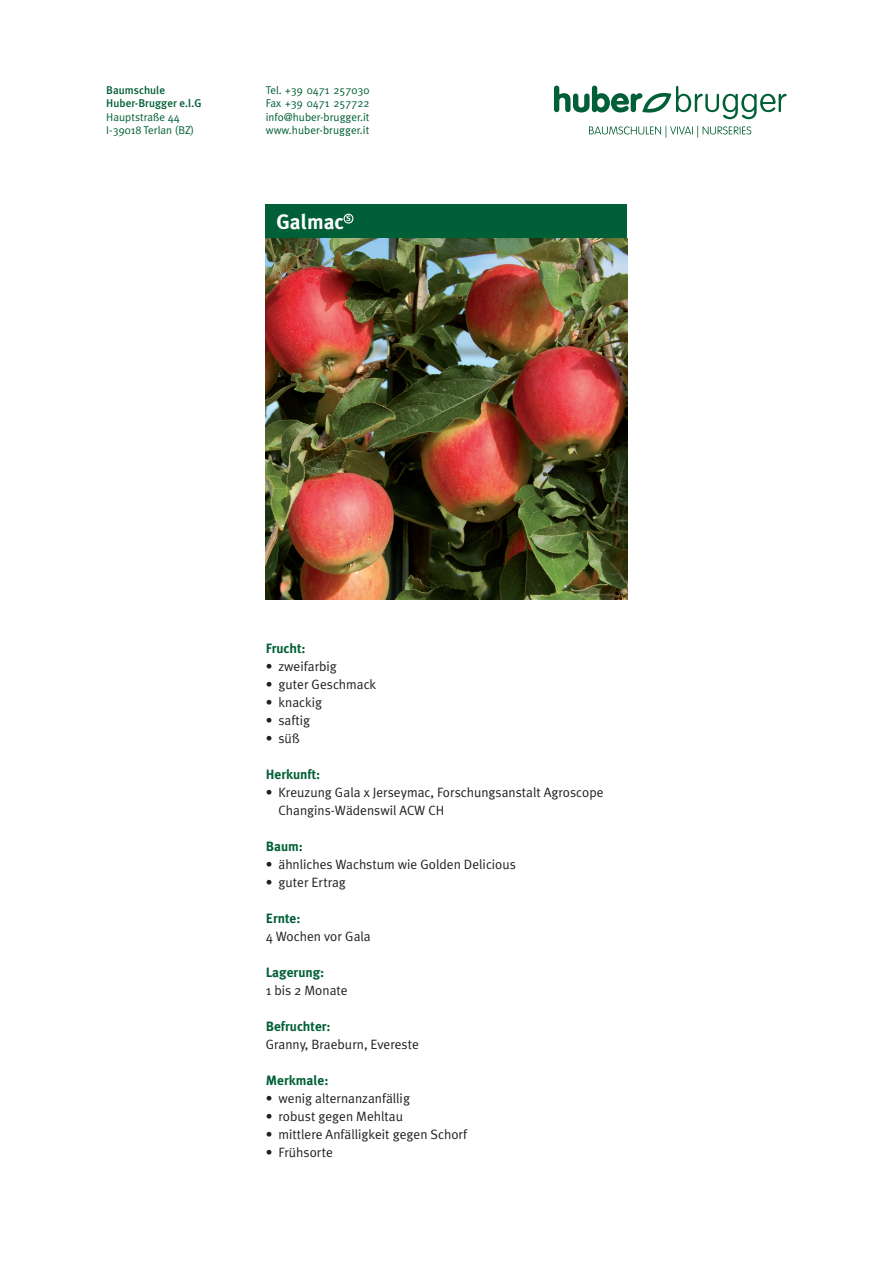
<style>
.page{position:relative;width:893px;height:1263px;background:#fff}
.page>*{position:absolute;margin:0;border:0;box-sizing:border-box;transform-origin:0 0}
.t1{font:700 21px "Meta Plus";color:#fff}
.t2{font:13.5px/18px "Meta Plus Normal";color:#231f20}
.t3{font:700 13.5px "Meta Plus";color:#005f36}
.t4{font:11.25px/13.5px "Meta Plus Normal";color:#005f36}
.t5{font:500 11.25px/13.5px "Meta Plus";color:#005f36}
</style>
<div class="page">
<div style="left:266px;top:204px;width:361px;height:34px;background:#005f36"></div>
<img style="left:266px;top:238px;width:361px;height:362px">
<div style="left:344px;top:214px;width:9px;height:10px;border:1px solid #fff;border-radius:50%"></div>
<svg style="left:589px;top:126px;width:162px;height:12px"></svg>
<svg style="left:554px;top:86px;width:233px;height:33px"></svg>
<p class="t5" style="left:106px;top:83px;width:97px">Baumschule<br>Huber-Brugger e.l.G</p>
<p class="t4" style="left:106px;top:110px;width:89px">Hauptstraße 44<br>I-39018 Terlan (BZ)</p>
<p class="t4" style="left:266px;top:83px;width:105px;text-align:justify">Tel. +39 0471 257030<br>Fax +39 0471 257722 info@huber-brugger.it www.huber-brugger.it</p>
<h1 class="t1" style="left:276px;top:209px;width:76px">Galmac <sup>s</sup></h1>
<p class="t3" style="left:266px;top:640px;width:41px">Frucht:</p>
<p class="t2" style="left:266px;top:657px;width:73px">• zweifarbig</p>
<p class="t2" style="left:266px;top:675px;width:112px">• guter Geschmack</p>
<p class="t2" style="left:266px;top:693px;width:58px">• knackig</p>
<p class="t2" style="left:266px;top:711px;width:46px">• saftig</p>
<p class="t2" style="left:266px;top:729px;width:35px">• süß</p>
<p class="t3" style="left:266px;top:766px;width:56px">Herkunft:</p>
<p class="t2" style="left:279px;top:783px;width:327px;text-indent:-13px">• Kreuzung Gala x Jerseymac, Forschungsanstalt Agroscope<br>Changins-Wädenswil ACW CH</p>
<p class="t3" style="left:266px;top:838px;width:39px">Baum:</p>
<p class="t2" style="left:266px;top:855px;width:252px">• ähnliches Wachstum wie Golden Delicious</p>
<p class="t2" style="left:266px;top:873px;width:82px">• guter Ertrag</p>
<p class="t3" style="left:266px;top:910px;width:36px">Ernte:</p>
<p class="t2" style="left:266px;top:927px;width:107px">4 Wochen vor Gala</p>
<p class="t3" style="left:266px;top:964px;width:60px">Lagerung:</p>
<p class="t2" style="left:266px;top:981px;width:83px">1 bis 2 Monate</p>
<p class="t3" style="left:266px;top:1018px;width:66px">Befruchter:</p>
<p class="t2" style="left:266px;top:1035px;width:155px">Granny, Braeburn, Evereste</p>
<p class="t3" style="left:266px;top:1072px;width:64px">Merkmale:</p>
<p class="t2" style="left:266px;top:1089px;width:146px">• wenig alternanzanfällig</p>
<p class="t2" style="left:266px;top:1107px;width:139px">• robust gegen Mehltau</p>
<p class="t2" style="left:266px;top:1125px;width:203px">• mittlere Anfälligkeit gegen Schorf</p>
<p class="t2" style="left:266px;top:1143px;width:69px">• Frühsorte</p>
</div>
